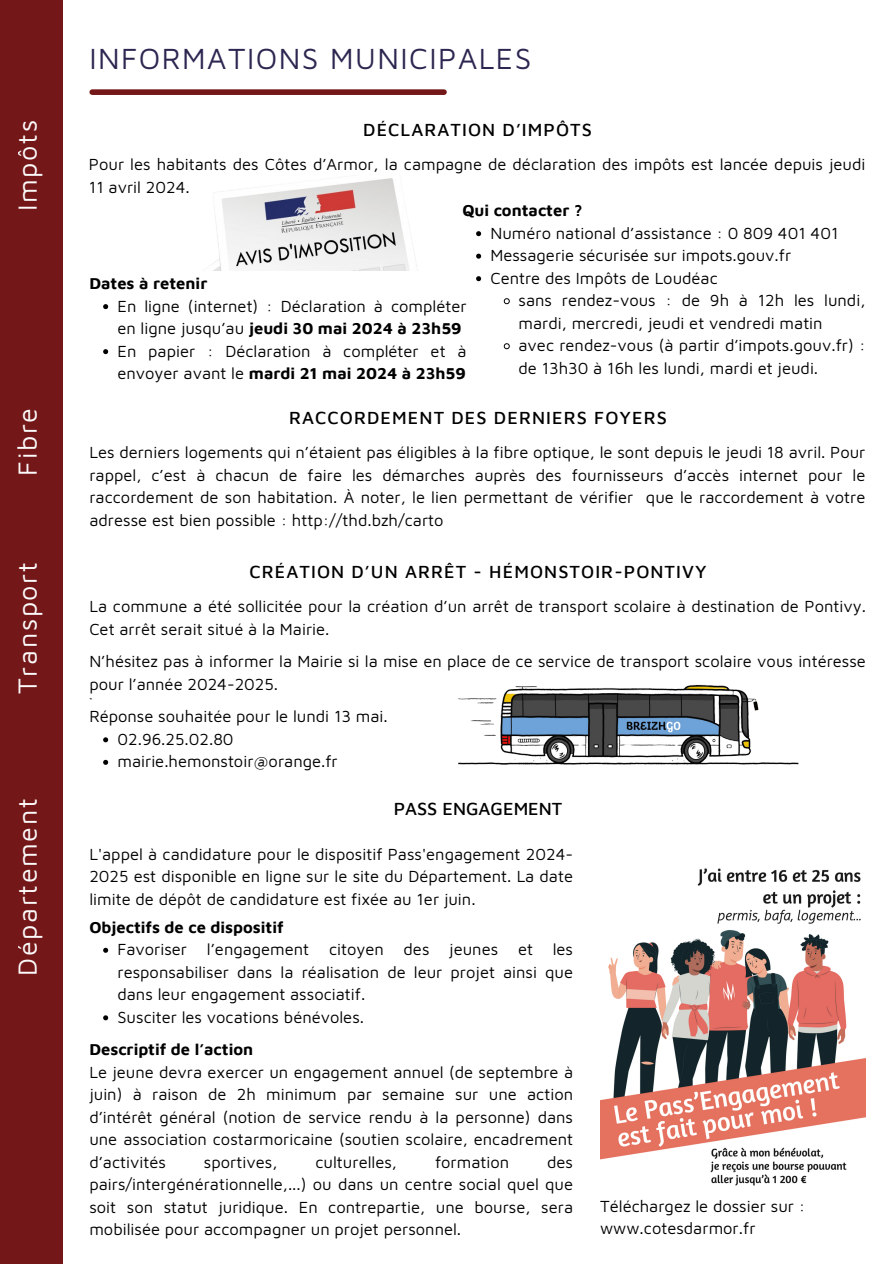
<style>
.page{position:relative;width:894px;height:1264px;background:#fff}
.page>*{position:absolute;margin:0;border:0;box-sizing:border-box;transform-origin:0 0}
.t1{font:30px "Maven Pro";letter-spacing:.05em;color:#2d2650}
.t2{font:26.85px "Maven Pro";letter-spacing:.06em;color:#fff}
.t3{font:500 18px "Maven Pro";letter-spacing:.06em;color:#000}
.t4{font:500 18px "Maven Pro";color:#000}
.t5{font:16.5px/22.5px "Maven Pro";color:#000}
.t6{font:700 16.5px "Maven Pro";color:#000}
.t7{font:7.5px "Maven Pro";color:#000}
.s1{font-weight:700}
</style>
<div class="page">
<div style="left:0;top:0;width:62px;height:1263px;background:#731718"></div>
<div style="left:92px;top:89px;width:352px;height:6px;background:#731718"></div>
<img style="left:600px;top:868px;width:265px;height:318px">
<svg style="left:103px;top:737px;width:5px;height:5px"></svg>
<svg style="left:103px;top:759px;width:5px;height:5px"></svg>
<img style="left:458px;top:685px;width:341px;height:80px">
<img style="left:207px;top:178px;width:210px;height:92px">
<svg style="left:103px;top:947px;width:5px;height:5px"></svg>
<svg style="left:103px;top:1015px;width:5px;height:5px"></svg>
<svg style="left:476px;top:231px;width:5px;height:5px"></svg>
<svg style="left:476px;top:254px;width:5px;height:5px"></svg>
<svg style="left:476px;top:276px;width:5px;height:5px"></svg>
<svg style="left:503px;top:298px;width:7px;height:6px"></svg>
<svg style="left:503px;top:343px;width:7px;height:6px"></svg>
<svg style="left:103px;top:304px;width:5px;height:5px"></svg>
<svg style="left:103px;top:349px;width:5px;height:5px"></svg>
<h2 class="t2" style="left:11px;top:211px;width:93px;rotate:-90deg">Impôts</h2>
<h2 class="t2" style="left:11px;top:475px;width:69px;rotate:-90deg">Fibre</h2>
<h2 class="t2" style="left:11px;top:694px;width:133px;rotate:-90deg">Transport</h2>
<h2 class="t2" style="left:11px;top:975px;width:179px;rotate:-90deg">Département</h2>
<p class="t1" style="left:89px;top:41px;width:443px">INFORMATIONS MUNICIPALES</p>
<p class="t3" style="left:363px;top:118px;width:230px">DÉCLARATION D’IMPÔTS</p>
<p class="t5" style="left:89px;top:153px;width:777px">Pour les habitants des Côtes d’Armor, la campagne de déclaration des impôts est lancée depuis jeudi<br>11 avril 2024.</p>
<p class="t6" style="left:462px;top:200px;width:122px">Qui contacter ?</p>
<p class="t5" style="left:490px;top:221px;width:349px">Numéro national d’assistance : 0 809 401 401</p>
<p class="t5" style="left:490px;top:244px;width:302px">Messagerie sécurisée sur impots.gouv.fr</p>
<p class="t5" style="left:490px;top:266px;width:229px">Centre des Impôts de Loudéac</p>
<p class="t5" style="left:518px;top:289px;width:348px">sans rendez-vous : de 9h à 12h les lundi, mardi, mercredi, jeudi et vendredi matin</p>
<p class="t5" style="left:518px;top:334px;width:348px">avec rendez-vous (à partir d’impots.gouv.fr) : de 13h30 à 16h les lundi, mardi et jeudi.</p>
<h3 class="t6" style="left:89px;top:273px;width:119px">Dates à retenir</h3>
<p class="t5" style="left:117px;top:294px;width:350px">En ligne (internet) : Déclaration à compléter en ligne jusqu’au <span class="s1">jeudi 30 mai 2024 à 23h59</span></p>
<p class="t5" style="left:117px;top:339px;width:350px">En papier : Déclaration à compléter et à envoyer avant le <span class="s1">mardi 21 mai 2024 à 23h59</span></p>
<p class="t3" style="left:289px;top:406px;width:379px">RACCORDEMENT DES DERNIERS FOYERS</p>
<h4 class="t5" style="left:89px;top:440px;width:777px;text-align:justify">Les derniers logements qui n’étaient pas éligibles à la fibre optique, le sont depuis le jeudi 18 avril. Pour rappel, c’est à chacun de faire les démarches auprès des fournisseurs d’accès internet pour le raccordement de son habitation. À noter, le lien permettant de vérifier que le raccordement à votre adresse est bien possible : http://thd.bzh/carto</h4>
<h3 class="t3" style="left:249px;top:560px;width:458px">CRÉATION D’UN ARRÊT - HÉMONSTOIR-PONTIVY</h3>
<h2 class="t5" style="left:89px;top:594px;width:777px">La commune a été sollicitée pour la création d’un arrêt de transport scolaire à destination de Pontivy.<br>Cet arrêt serait situé à la Mairie.</h2>
<h2 class="t5" style="left:89px;top:649px;width:777px">N’hésitez pas à informer la Mairie si la mise en place de ce service de transport scolaire vous intéresse pour l’année 2024-2025.</h2>
<h2 class="t7" style="left:89px;top:695px;width:4px">“</h2>
<h1 class="t5" style="left:89px;top:705px;width:300px">Réponse souhaitée pour le lundi 13 mai.</h1>
<h3 class="t5" style="left:117px;top:727px;width:118px">02.96.25.02.80</h3>
<p class="t5" style="left:117px;top:750px;width:222px">mairie.hemonstoir@orange.fr</p>
<p class="t4" style="left:393px;top:797px;width:170px">PASS ENGAGEMENT</p>
<p class="t5" style="left:89px;top:842px;width:485px;text-align:justify">L'appel à candidature pour le dispositif Pass'engagement 2024- 2025 est disponible en ligne sur le site du Département. La date limite de dépôt de candidature est fixée au 1er juin.</p>
<p class="t6" style="left:89px;top:916px;width:196px">Objectifs de ce dispositif</p>
<h4 class="t5" style="left:117px;top:937px;width:457px;text-align:justify">Favoriser l’engagement citoyen des jeunes et les responsabiliser dans la réalisation de leur projet ainsi que dans leur engagement associatif.</h4>
<p class="t5" style="left:117px;top:1005px;width:248px">Susciter les vocations bénévoles.</p>
<p class="t6" style="left:89px;top:1039px;width:165px">Descriptif de l’action</p>
<h3 class="t5" style="left:89px;top:1060px;width:485px;text-align:justify">Le jeune devra exercer un engagement annuel (de septembre à juin) à raison de 2h minimum par semaine sur une action d’intérêt général (notion de service rendu à la personne) dans une association costarmoricaine (soutien scolaire, encadrement d’activités</h3>
<h3 class="t5" style="left:89px;top:1150px;width:485px;text-align:justify;text-indent:457px">des pairs/intergénérationnelle,...) ou dans un centre social quel que soit son statut juridique. En contrepartie, une bourse, sera mobilisée pour accompagner un projet personnel.</h3>
<h3 class="t5" style="left:204px;top:1150px;width:75px">sportives,</h3>
<h3 class="t5" style="left:315px;top:1150px;width:83px">culturelles,</h3>
<h3 class="t5" style="left:435px;top:1150px;width:76px">formation</h3>
<p class="t5" style="left:600px;top:1194px;width:207px">Téléchargez le dossier sur : www.cotesdarmor.fr</p>
</div>
